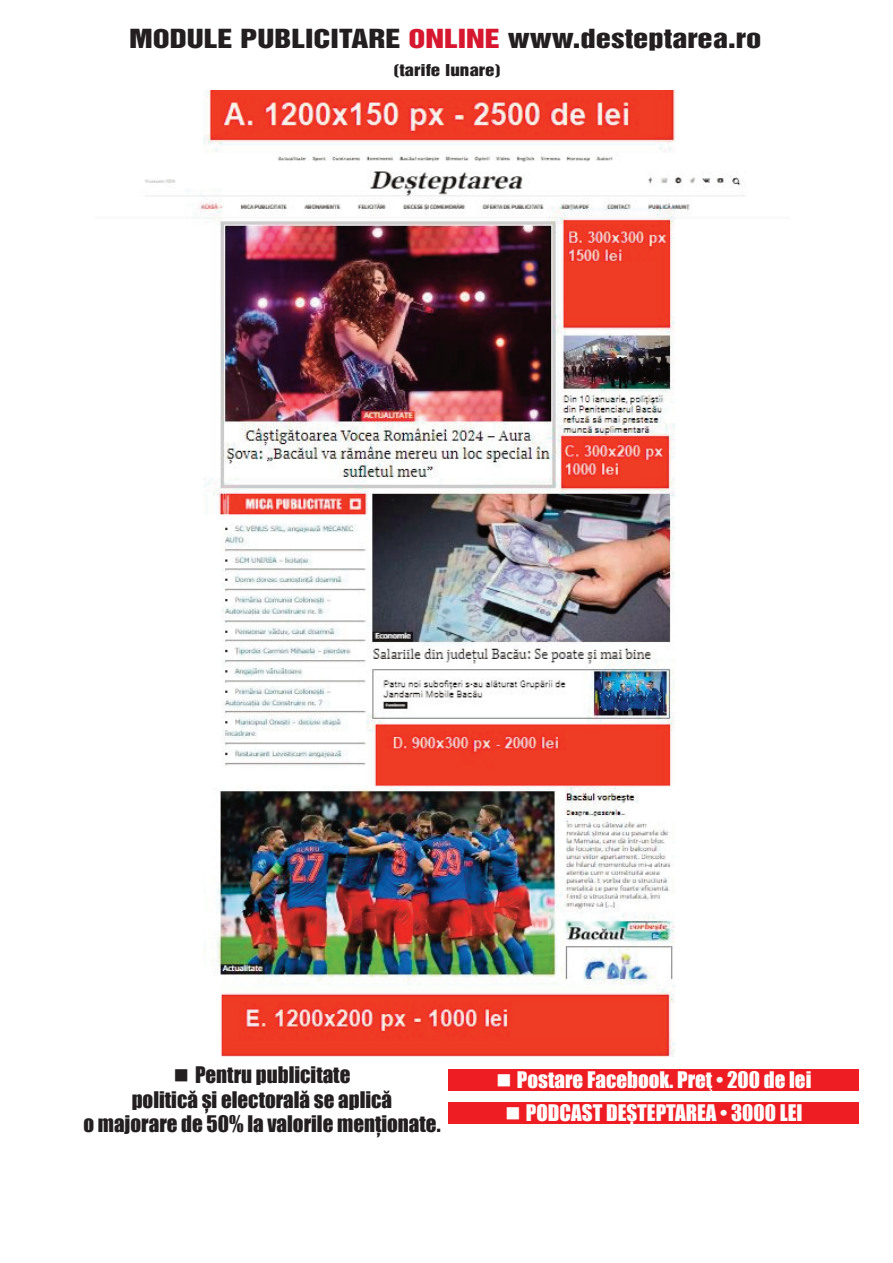
<style>
.page{position:relative;width:893px;height:1263px;background:#fff}
.page>*{position:absolute;margin:0;border:0;box-sizing:border-box;transform-origin:0 0}
.t1{font:24.15px "Switzerland Inserat";color:#231f20;scale:1.27 1}
.t2{font:21px/24.3px "Impact";color:#231f20;text-align:center}
.t3{font:21px "Impact";color:#fff}
.t4{font:15px "Switzerland Inserat";color:#231f20;scale:1.27 1}
.s1{color:#d6172f}
</style>
<div class="page">
<img style="left:145px;top:90px;width:600px;height:966px">
<div style="left:449px;top:1070px;width:410px;height:21px;background:#ee1d23"></div>
<div style="left:449px;top:1102px;width:410px;height:21px;background:#ee1d23"></div>
<p class="t1" style="left:129px;top:24px;width:499px">MODULE PUBLICITARE <span class="s1">ONLINE</span> www.desteptarea.ro</p>
<p class="t4" style="left:393px;top:61px;width:87px">(tarife lunare)</p>
<p class="t2" style="left:83px;top:1063px;width:359px">■ Pentru publicitate<br>politică și electorală se aplică<br>o majorare de 50% la valorile menționate.</p>
<p class="t3" style="left:496px;top:1066px;width:317px">■ Postare Facebook. Preţ • 200 de lei</p>
<p class="t3" style="left:505px;top:1099px;width:299px">■ PODCAST DEȘTEPTAREA • 3000 LEI</p>
</div>
